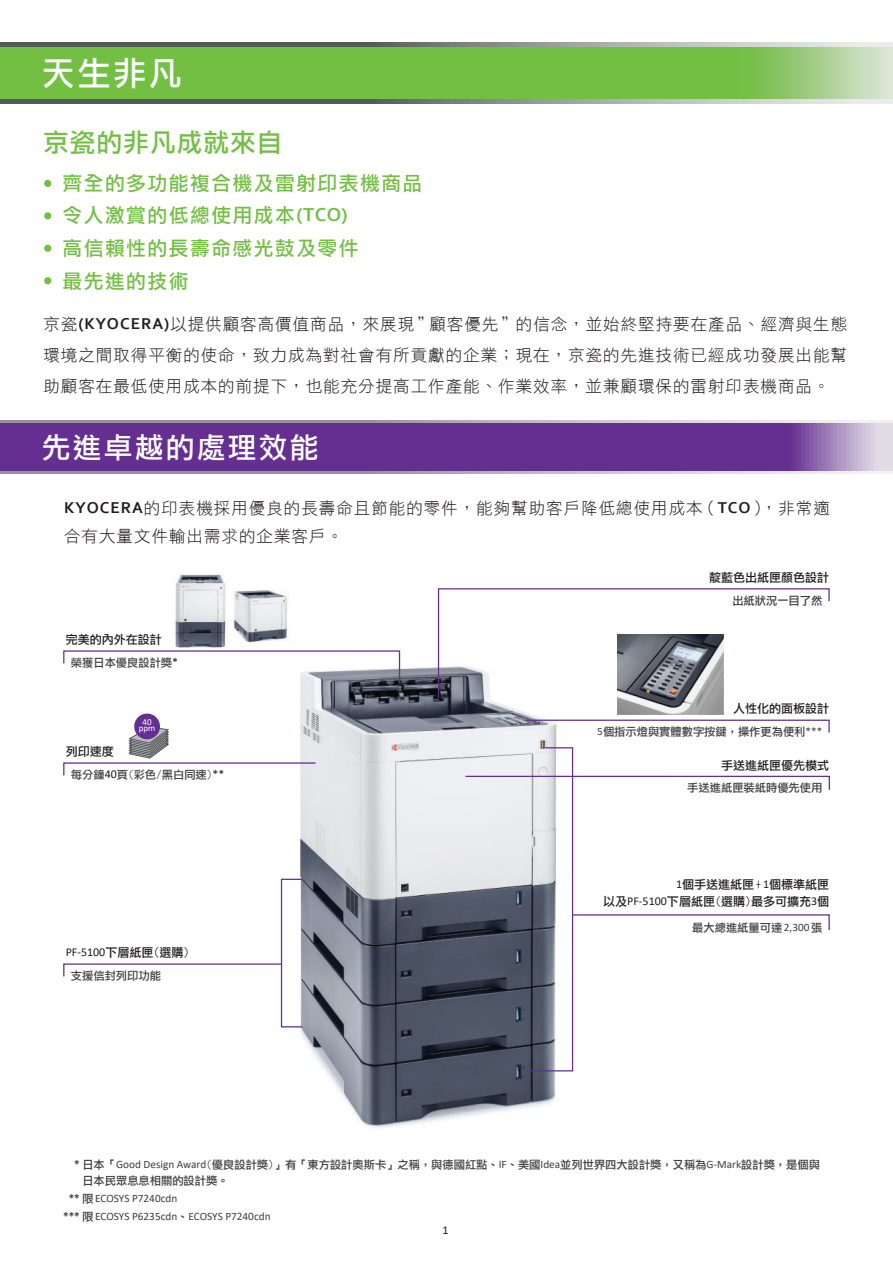
<style>
.page{position:relative;width:893px;height:1263px;background:#fff}
.page>*{position:absolute;margin:0;border:0;box-sizing:border-box;transform-origin:0 0}
.t1{font:33px "DF Li Hei Md WIN BF";color:#fff}
.t2{font:28.65px "DF Li Hei Md WIN BF";letter-spacing:.08em;color:#fff}
.t3{font:25.65px "DF Li Hei Md WIN BF";letter-spacing:.04em;color:#73bf44}
.t4{font:19.65px/32.8px "DF Li Hei Md WIN BF";letter-spacing:.08em;color:#73bf44}
.t5{font:16.5px/30.6px "DF Hei W3 WIN BF";letter-spacing:.06em;color:#231f20;text-align:justify}
.t6{font:12px/16.5px "DF Li Hei Md WIN BF";color:#201d1e;text-align:right}
.t7{font:12px "Calibri";color:#201d1e}
.t8{font:11.25px "DF Li Hei Md WIN BF";color:#3e3e3f}
.t9{font:11.25px/17.5px "Calibri";color:#3e3e3f}
.t10{font:9px "Calibri";color:#fff}
.s1{font-family:"Corbel";font-weight:700}
.s2{font-family:"Calibri";font-size:12px;color:#201d1e}
.s3{font-family:"Calibri"}
.s4{font-family:"Calibri";font-weight:700}
.s5{font-weight:700}
.s6{font-family:"DF Li Hei Md WIN BF"}
</style>
<div class="page">
<svg style="left:0;top:42px;width:893px;height:62px;background:#8a8b8c"></svg>
<div style="left:0;top:47px;width:893px;height:52px;background:#73bf44"></div>
<svg style="left:0;top:420px;width:893px;height:54px;background:#a9a3b2"></svg>
<div style="left:0;top:424px;width:893px;height:47px;background:#652f91"></div>
<img style="left:300px;top:667px;width:325px;height:461px">
<svg style="left:525px;top:719px;width:305px;height:15px"></svg>
<svg style="left:437px;top:588px;width:393px;height:111px"></svg>
<img style="left:617px;top:634px;width:106px;height:80px">
<img style="left:175px;top:574px;width:51px;height:74px">
<img style="left:232px;top:590px;width:56px;height:53px">
<svg style="left:63px;top:650px;width:338px;height:35px"></svg>
<svg style="left:464px;top:746px;width:366px;height:326px"></svg>
<svg style="left:63px;top:878px;width:241px;height:150px"></svg>
<svg style="left:63px;top:727px;width:254px;height:50px"></svg>
<div style="left:134px;top:713px;width:26px;height:26px;background:#652f91;border-radius:50%"></div>
<div style="left:44px;top:180px;width:7px;height:7px;background:#73bf44;border-radius:50%"></div>
<div style="left:44px;top:212px;width:7px;height:7px;background:#73bf44;border-radius:50%"></div>
<div style="left:44px;top:245px;width:7px;height:7px;background:#73bf44;border-radius:50%"></div>
<div style="left:44px;top:277px;width:7px;height:7px;background:#73bf44;border-radius:50%"></div>
<h1 class="t1" style="left:42px;top:57px;width:141px">天生非凡</h1>
<h3 class="t3" style="left:43px;top:129px;width:241px">京瓷的非凡成就來自</h3>
<p class="t4" style="left:63px;top:166px;width:361px">齊全的多功能複合機及雷射印表機商品令人激賞的低總使用成本<span class="s1">(TCO)<br></span>高信賴性的長壽命感光鼓及零件<br>最先進的技術</p>
<p class="t5" style="left:43px;top:309px;width:805px">京瓷<span class="s1">(KYOCERA)</span>以提供顧客高價值商品，來展現＂顧客優先＂的信念，並始終堅持要在產品、經濟與生態環境之間取得平衡的使命，致力成為對社會有所貢獻的企業；現在，京瓷的先進技術已經成功發展出能幫助顧客在最低使用成本的前提下，也能充分提高工作產能、作業效率，並兼顧環保的雷射印表機商品。</p>
<h2 class="t2" style="left:42px;top:433px;width:278px">先進卓越的處理效能</h2>
<p class="t5" style="left:64px;top:494px;width:767px;line-height:27.6px"><span class="s1">KYOCERA</span>的印表機採用優良的長壽命且節能的零件，能夠幫助客戶降低總使用成本（<span class="s1">TCO</span>），非常適合有大量文件輸出需求的企業客戶。</p>
<p class="t6" style="left:66px;top:631px;width:97px">完美的內外在設計</p>
<p class="t8" style="left:71px;top:657px;width:109px">榮獲日本優良設計獎<span class="s2">*</span></p>
<p class="t10" style="left:143px;top:716px;width:11px">40</p>
<p class="t10" style="left:139px;top:722px;width:18px">ppm</p>
<p class="t6" style="left:66px;top:743px;width:49px">列印速度</p>
<p class="t8" style="left:71px;top:769px;width:155px">每分鐘<span class="s2">40</span>頁(彩色/黑白同速)<span class="s2">**</span></p>
<p class="t6" style="left:66px;top:944px;width:125px"><span class="s3">PF-5100</span>下層紙匣(選購)</p>
<p class="t8" style="left:71px;top:970px;width:91px">支援信封列印功能</p>
<p class="t6" style="left:709px;top:569px;width:121px">靛藍色出紙匣顏色設計</p>
<p class="t8" style="left:732px;top:595px;width:91px">出紙狀況一目了然</p>
<p class="t6" style="left:733px;top:700px;width:97px">人性化的面板設計</p>
<p class="t8" style="left:597px;top:726px;width:227px"><span class="s3">5</span>個指示燈與實體數字按鍵，操作更為便利<span class="s3">***</span></p>
<p class="t6" style="left:721px;top:757px;width:109px">手送進紙匣優先模式</p>
<p class="t8" style="left:687px;top:782px;width:136px">手送進紙匣裝紙時優先使用</p>
<p class="t6" style="left:603px;top:876px;width:227px"><span class="s3">1</span>個手送進紙匣+<span class="s3">1</span>個標準紙匣<br>以及<span class="s3">PF-5100</span>下層紙匣(選購)最多可擴充<span class="s3">3</span>個</p>
<p class="t8" style="left:692px;top:922px;width:132px">最大總進紙量可達<span class="s3">2,300</span>張</p>
<p class="t8" style="left:74px;top:1159px;width:747px"><span class="s4">*</span> 日本「<span class="s3">Good Design Award</span>(優良設計獎)」有「東方設計奧斯卡」之稱，與德國紅點、<span class="s3">IF</span>、美國<span class="s3">Idea</span>並列世界四大設計獎，又稱為<span class="s3">G-Mark</span>設計獎，是個與</p>
<p class="t9" style="left:63px;top:1189px;width:209px;text-indent:6px"><span class="s5">**</span> <span class="s6">限</span>ECOSYS P7240cdn<br><span class="s5">***</span> <span class="s6">限</span>ECOSYS P6235cdn<span class="s6">、</span>ECOSYS P7240cdn</p>
<p class="t8" style="left:82px;top:1175px;width:148px">日本民眾息息相關的設計獎。</p>
<p class="t7" style="left:442px;top:1222px;width:8px">1</p>
</div>
